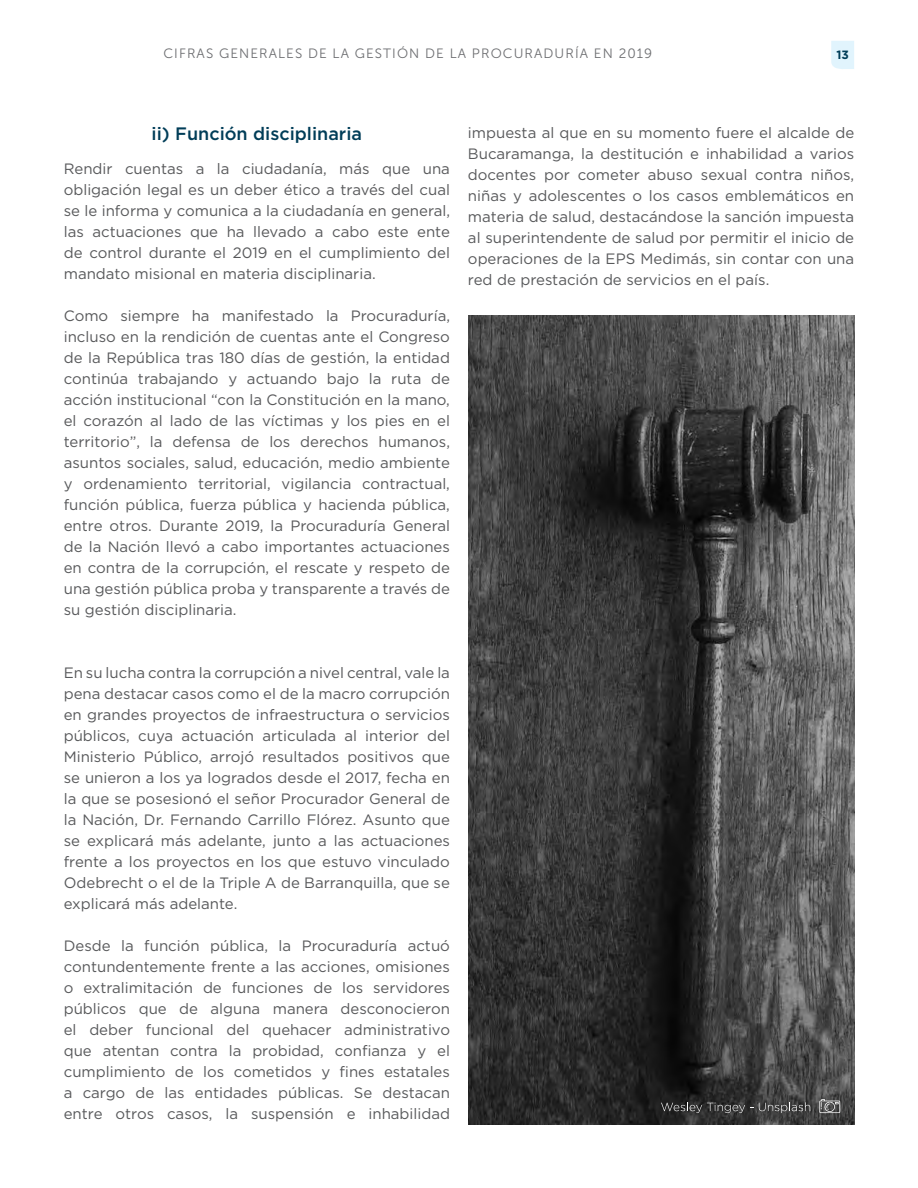
<style>
.page{position:relative;width:918px;height:1188px;background:#fff}
.page>*{position:absolute;margin:0;border:0;box-sizing:border-box;transform-origin:0 0}
.t1{font:500 18px "Gotham";color:#003d58}
.t2{font:15px/21px "Gotham";color:#58595b;text-align:justify}
.t3{font:13.5px "Museo Sans 300";letter-spacing:.08em;color:#6d6e71}
.t4{font:700 12px "Gotham";color:#003d58}
</style>
<div class="page">
<svg style="left:831px;top:41px;width:23px;height:28px"></svg>
<img style="left:468px;top:315px;width:386px;height:809px">
<svg style="left:819px;top:1099px;width:21px;height:14px"></svg>
<svg style="left:661px;top:1102px;width:92px;height:11px"></svg>
<svg style="left:759px;top:1102px;width:51px;height:11px"></svg>
<p class="t3" style="left:163px;top:46px;width:490px">CIFRAS GENERALES DE LA GESTIÓN DE LA PROCURADURÍA EN 2019</p>
<p class="t4" style="left:836px;top:47px;width:14px">13</p>
<p class="t1" style="left:152px;top:122px;width:212px">ii) Función disciplinaria</p>
<p class="t2" style="left:64px;top:158px;width:388px">Rendir cuentas a la ciudadanía, más que una obligación legal es un deber ético a través del cual se le informa y comunica a la ciudadanía en general, las actuaciones que ha llevado a cabo este ente de control durante el 2019 en el cumplimiento del mandato misional en materia disciplinaria.</p>
<p class="t2" style="left:64px;top:305px;width:388px">Como siempre ha manifestado la Procuraduría, incluso en la rendición de cuentas ante el Congreso de la República tras 180 días de gestión, la entidad continúa trabajando y actuando bajo la ruta de acción institucional “con la Constitución en la mano, el corazón al lado de las víctimas y los pies en el territorio”, la defensa de los derechos humanos, asuntos sociales, salud, educación, medio ambiente y ordenamiento territorial, vigilancia contractual, función pública, fuerza pública y hacienda pública, entre otros. Durante 2019, la Procuraduría General de la Nación llevó a cabo importantes actuaciones en contra de la corrupción, el rescate y respeto de una gestión pública proba y transparente a través de su gestión disciplinaria.</p>
<p class="t2" style="left:468px;top:122px;width:388px">impuesta al que en su momento fuere el alcalde de Bucaramanga, la destitución e inhabilidad a varios docentes por cometer abuso sexual contra niños, niñas y adolescentes o los casos emblemáticos en materia de salud, destacándose la sanción impuesta al superintendente de salud por permitir el inicio de operaciones de la EPS Medimás, sin contar con una red de prestación de servicios en el país.</p>
<p class="t2" style="left:64px;top:662px;width:388px">En su lucha contra la corrupción a nivel central, vale la pena destacar casos como el de la macro corrupción en grandes proyectos de infraestructura o servicios públicos, cuya actuación articulada al interior del Ministerio Público, arrojó resultados positivos que se unieron a los ya logrados desde el 2017, fecha en la que se posesionó el señor Procurador General de la Nación, Dr. Fernando Carrillo Flórez. Asunto que se explicará más adelante, junto a las actuaciones frente a los proyectos en los que estuvo vinculado Odebrecht o el de la Triple A de Barranquilla, que se explicará más adelante.</p>
<p class="t2" style="left:64px;top:935px;width:388px">Desde la función pública, la Procuraduría actuó contundentemente frente a las acciones, omisiones o extralimitación de funciones de los servidores públicos que de alguna manera desconocieron el deber funcional del quehacer administrativo que atentan contra la probidad, confianza y el cumplimiento de los cometidos y fines estatales a cargo de las entidades públicas. Se destacan entre otros casos, la suspensión e inhabilidad</p>
</div>
